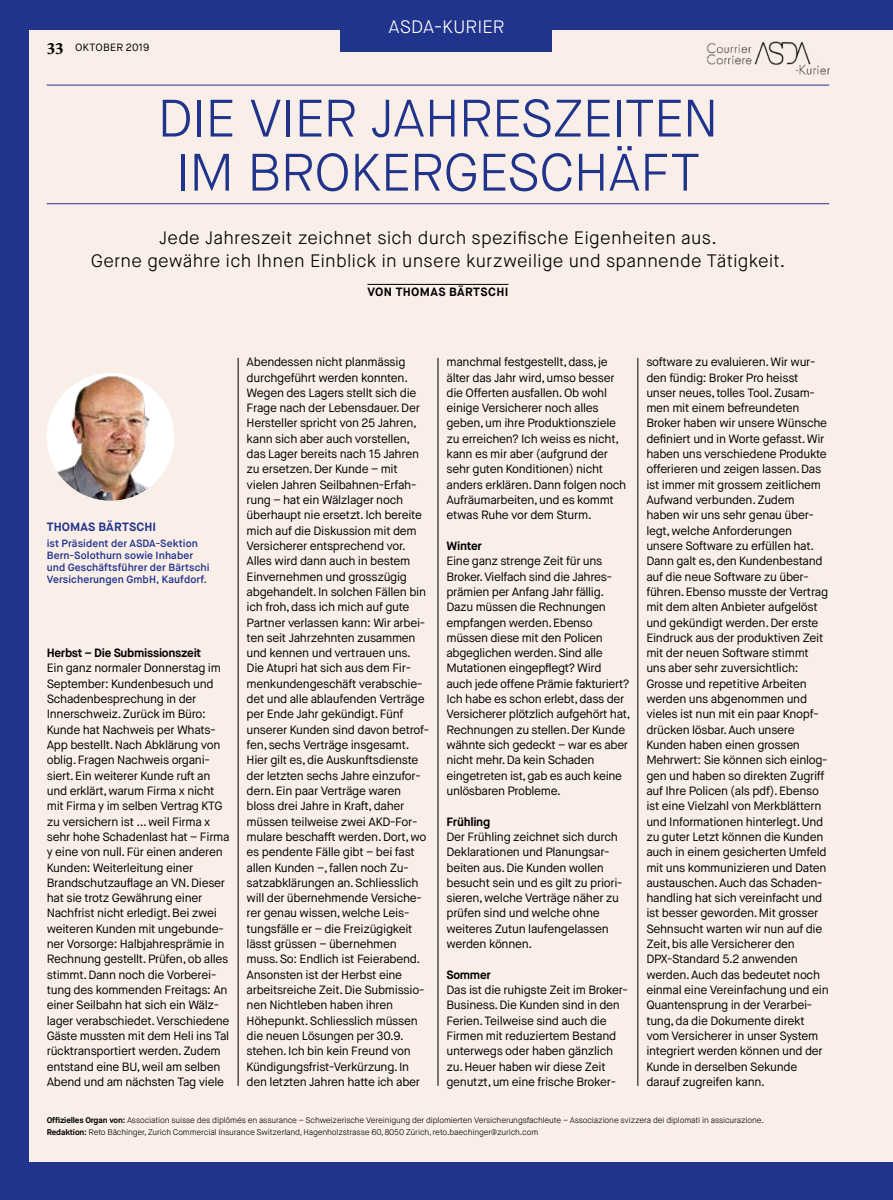
<style>
.page{position:relative;width:893px;height:1200px;background:#fff}
.page>*{position:absolute;margin:0;border:0;box-sizing:border-box;transform-origin:0 0}
.t1{font:300 52.5px/54px "Maison Neue";letter-spacing:-.015em;color:#21348c;text-align:center}
.t2{font:300 18px/23.2px "Maison Neue";letter-spacing:.01em;color:#000;text-align:center}
.t3{font:300 18px "Maison Neue";letter-spacing:.01em;color:#fff}
.t4{font:12px/15.3px "Maison Neue";letter-spacing:-.025em;color:#000}
.t5{font:700 12px "Maison Neue";letter-spacing:-.025em;color:#000}
.t6{font:700 12px "Maison Neue";letter-spacing:.03em;color:#000}
.t7{font:700 12px "Maison Neue";letter-spacing:.01em;color:#21348c}
.t8{font:600 10.5px/12px "Maison Neue";letter-spacing:.005em;color:#21348c}
.t9{font:10.5px "Maison Neue";letter-spacing:.02em;color:#000}
.t10{font:300 8.25px/12px "Maison Neue";letter-spacing:-.02em;color:#000}
.s1{font-family:"Plantin Std";font-weight:700;font-size:16.5px}
.s2{font-weight:700}
</style>
<div class="page">
<div style="left:0;top:0;width:893px;height:1199px;background:#21348c"></div>
<div style="left:30px;top:30px;width:863px;height:1131px;background:#faeee9"></div>
<div style="left:341px;top:0;width:211px;height:51px;background:#21348c"></div>
<hr style="left:238px;top:358px;width:1px;height:727px;background:#000">
<hr style="left:438px;top:358px;width:1px;height:727px;background:#000">
<hr style="left:637px;top:358px;width:1px;height:727px;background:#000">
<img style="left:47px;top:373px;width:127px;height:127px;border-radius:64px">
<img style="left:706px;top:41px;width:123px;height:34px">
<hr style="left:47px;top:85px;width:782px;height:1px;background:#21348c">
<hr style="left:47px;top:203px;width:782px;height:1px;background:#21348c">
<hr style="left:367px;top:284px;width:141px;height:1px;background:#000">
<p class="t9" style="left:47px;top:41px;width:104px"><span class="s1">33</span> OKTOBER 2019</p>
<h2 class="t3" style="left:388px;top:15px;width:117px">ASDA-KURIER</h2>
<h1 class="t1" style="left:158px;top:92px;width:562px">DIE VIER JAHRESZEITEN<br>IM BROKERGESCHÄFT</h1>
<h2 class="t2" style="left:91px;top:226px;width:696px">Jede Jahreszeit zeichnet sich durch spezifische Eigenheiten aus.<br>Gerne gewähre ich Ihnen Einblick in unsere kurzweilige und spannende Tätigkeit.</h2>
<p class="t6" style="left:367px;top:284px;width:142px">VON THOMAS BÄRTSCHI</p>
<p class="t7" style="left:47px;top:519px;width:111px">THOMAS BÄRTSCHI</p>
<p class="t8" style="left:47px;top:537px;width:164px">ist Präsident der ASDA-Sektion<br>Bern-Solothurn sowie Inhaber und Geschäftsführer der Bärtschi<br>Versicherungen GmbH, Kaufdorf.</p>
<p class="t5" style="left:47px;top:645px;width:156px">Herbst – Die Submissionszeit</p>
<p class="t4" style="left:47px;top:660px;width:184px">Ein ganz normaler Donnerstag im<br>September: Kundenbesuch und<br>Schadenbesprechung in der<br>Innerschweiz. Zurück im Büro:<br>Kunde hat Nachweis per Whats-<br>App bestellt. Nach Abklärung von oblig. Fragen Nachweis organi&shy;siert. Ein weiterer Kunde ruft an und erklärt, warum Firma x nicht mit Firma y im selben Vertrag KTG zu versichern ist ... weil Firma x sehr hohe Schadenlast hat – Firma y eine von null. Für einen anderen<br>Kunden: Weiterleitung einer<br>Brandschutzauflage an VN. Dieser hat sie trotz Gewährung einer<br>Nachfrist nicht erledigt. Bei zwei weiteren Kunden mit ungebunde&shy;ner Vorsorge: Halbjahresprämie in<br>Rechnung gestellt. Prüfen, ob alles stimmt. Dann noch die Vorberei&shy;tung des kommenden Freitags: An einer Seilbahn hat sich ein Wälz&shy;lager verabschiedet. Verschiedene<br>Gäste mussten mit dem Heli ins Tal rücktransportiert werden. Zudem entstand eine BU, weil am selben<br>Abend und am nächsten Tag viele</p>
<p class="t4" style="left:247px;top:354px;width:184px">Abendessen nicht planmässig durchgeführt werden konnten.<br>Wegen des Lagers stellt sich die<br>Frage nach der Lebensdauer. Der<br>Hersteller spricht von 25 Jahren, kann sich aber auch vorstellen, das Lager bereits nach 15 Jahren zu ersetzen. Der Kunde – mit vielen Jahren Seilbahnen-Erfah&shy;rung – hat ein Wälzlager noch überhaupt nie ersetzt. Ich bereite mich auf die Diskussion mit dem<br>Versicherer entsprechend vor.<br>Alles wird dann auch in bestem<br>Einvernehmen und grosszügig abgehandelt. In solchen Fällen bin ich froh, dass ich mich auf gute<br>Partner verlassen kann: Wir arbei&shy;ten seit Jahrzehnten zusammen und kennen und vertrauen uns.<br>Die Atupri hat sich aus dem Fir&shy;menkundengeschäft verabschie&shy;det und alle ablaufenden Verträge per Ende Jahr gekündigt. Fünf unserer Kunden sind davon betrof&shy;fen, sechs Verträge insgesamt.<br>Hier gilt es, die Auskunftsdienste der letzten sechs Jahre einzufor&shy;dern. Ein paar Verträge waren bloss drei Jahre in Kraft, daher müssen teilweise zwei AKD-For&shy;mulare beschafft werden. Dort, wo es pendente Fälle gibt – bei fast allen Kunden –, fallen noch Zu&shy;satzabklärungen an. Schliesslich will der übernehmende Versiche&shy;rer genau wissen, welche Leis&shy;tungsfälle er – die Freizügigkeit lässt grüssen – übernehmen muss. So: Endlich ist Feierabend.<br>Ansonsten ist der Herbst eine arbeitsreiche Zeit. Die Submissio&shy;nen Nichtleben haben ihren<br>Höhepunkt. Schliesslich müssen die neuen Lösungen per 30.9. stehen. Ich bin kein Freund von<br>Kündigungsfrist-Verkürzung. In den letzten Jahren hatte ich aber</p>
<p class="t4" style="left:446px;top:354px;width:181px">manchmal festgestellt, dass, je älter das Jahr wird, umso besser die Offerten ausfallen. Ob wohl einige Versicherer noch alles geben, um ihre Produktionsziele zu erreichen? Ich weiss es nicht, kann es mir aber (aufgrund der sehr guten Konditionen) nicht anders erklären. Dann folgen noch<br>Aufräumarbeiten, und es kommt etwas Ruhe vor dem Sturm.</p>
<p class="t5" style="left:446px;top:538px;width:37px">Winter</p>
<p class="t4" style="left:446px;top:553px;width:185px">Eine ganz strenge Zeit für uns<br>Broker. Vielfach sind die Jahres&shy;prämien per Anfang Jahr fällig.<br>Dazu müssen die Rechnungen empfangen werden. Ebenso müssen diese mit den Policen abgeglichen werden. Sind alle<br>Mutationen eingepflegt? Wird auch jede offene Prämie fakturiert?<br>Ich habe es schon erlebt, dass der<br>Versicherer plötzlich aufgehört hat,<br>Rechnungen zu stellen. Der Kunde wähnte sich gedeckt – war es aber nicht mehr. Da kein Schaden eingetreten ist, gab es auch keine unlösbaren Probleme.</p>
<p class="t5" style="left:446px;top:813px;width:45px">Frühling</p>
<p class="t4" style="left:446px;top:829px;width:178px">Der Frühling zeichnet sich durch<br>Deklarationen und Planungsar&shy;beiten aus. Die Kunden wollen besucht sein und es gilt zu priori&shy;sieren, welche Verträge näher zu prüfen sind und welche ohne weiteres Zutun laufengelassen werden können.</p>
<p class="t5" style="left:446px;top:966px;width:46px">Sommer</p>
<p class="t4" style="left:446px;top:982px;width:180px">Das ist die ruhigste Zeit im Broker--<br>Business. Die Kunden sind in den<br>Ferien. Teilweise sind auch die<br>Firmen mit reduziertem Bestand unterwegs oder haben gänzlich zu. Heuer haben wir diese Zeit genutzt, um eine frische Broker-</p>
<p class="t4" style="left:646px;top:354px;width:184px">software zu evaluieren. Wir wur&shy;den fündig: Broker Pro heisst unser neues, tolles Tool. Zusam&shy;men mit einem befreundeten<br>Broker haben wir unsere Wünsche definiert und in Worte gefasst. Wir haben uns verschiedene Produkte offerieren und zeigen lassen. Das ist immer mit grossem zeitlichem<br>Aufwand verbunden. Zudem haben wir uns sehr genau über&shy;legt, welche Anforderungen unsere Software zu erfüllen hat.<br>Dann galt es, den Kundenbestand auf die neue Software zu über&shy;führen. Ebenso musste der Vertrag mit dem alten Anbieter aufgelöst und gekündigt werden. Der erste<br>Eindruck aus der produktiven Zeit mit der neuen Software stimmt uns aber sehr zuversichtlich:<br>Grosse und repetitive Arbeiten werden uns abgenommen und vieles ist nun mit ein paar Knopf&shy;drücken lösbar. Auch unsere<br>Kunden haben einen grossen<br>Mehrwert: Sie können sich einlog&shy;gen und haben so direkten Zugriff auf Ihre Policen (als pdf). Ebenso ist eine Vielzahl von Merkblättern und Informationen hinterlegt. Und zu guter Letzt können die Kunden auch in einem gesicherten Umfeld mit uns kommunizieren und Daten austauschen. Auch das Schaden&shy;handling hat sich vereinfacht und ist besser geworden. Mit grosser<br>Sehnsucht warten wir nun auf die<br>Zeit, bis alle Versicherer den<br>DPX--Standard 5.2 anwenden werden. Auch das bedeutet noch einmal eine Vereinfachung und ein<br>Quantensprung in der Verarbei&shy;tung, da die Dokumente direkt vom Versicherer in unser System integriert werden können und der<br>Kunde in derselben Sekunde darauf zugreifen kann.</p>
<p class="t10" style="left:47px;top:1114px;width:719px"><span class="s2">Offizielles Organ von:</span> Association suisse des diplômés en assurance – Schweizerische Vereinigung der diplomierten Versicherungsfachleute – Associazione svizzera dei diplomati in assicurazione.<br><span class="s2">Redaktion:</span> Reto Bächinger, Zurich Commercial Insurance Switzerland, Hagenholzstrasse 60, 8050 Zürich, reto.baechinger@zurich.com</p>
</div>
